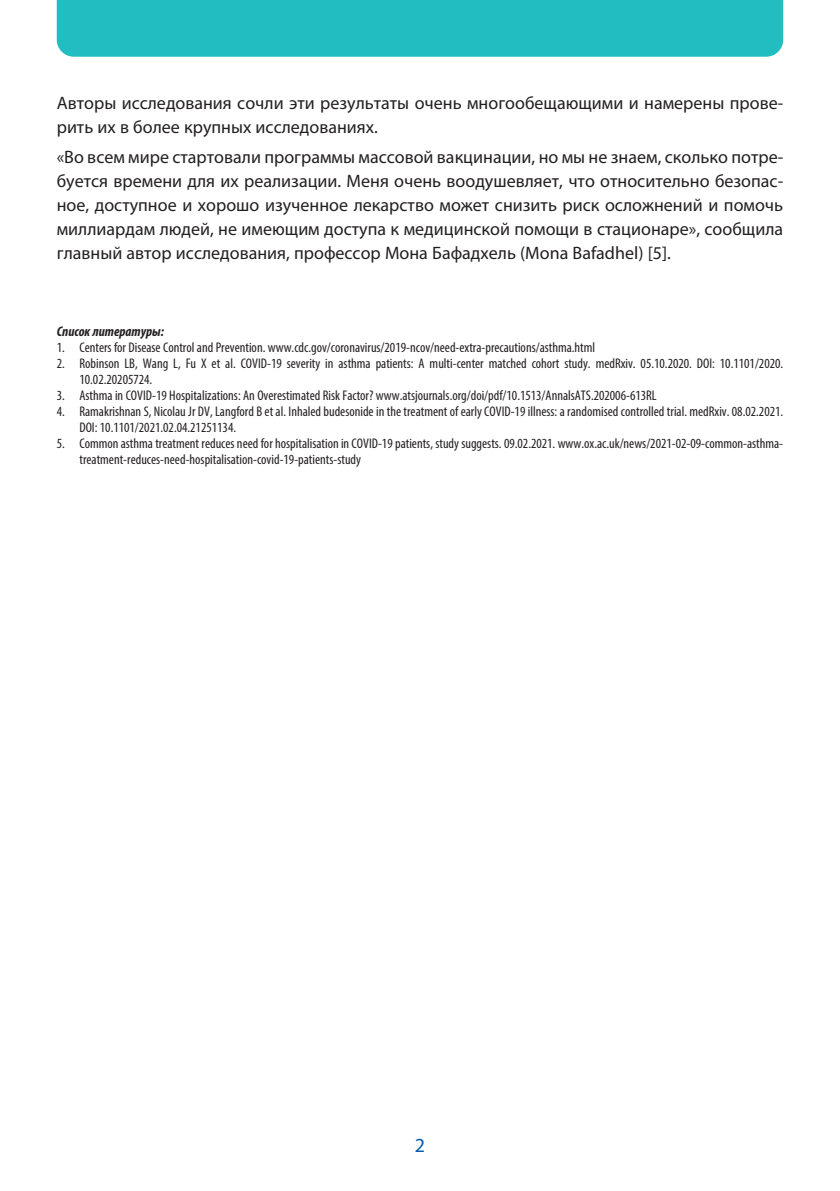
<style>
.page{position:relative;width:840px;height:1191px;background:#fff}
.page>*{position:absolute;margin:0;border:0;box-sizing:border-box;transform-origin:0 0}
.t1{font:20px "Myriad Pro";color:#015aaa}
.t2{font:18px/24px "Myriad Pro";color:#231f20}
.t3{font:condensed 14px/16px "Myriad Pro";color:#231f20}
.t4{font:italic 700 condensed 14px "Myriad Pro";color:#231f20}
</style>
<div class="page">
<div style="left:57px;top:0;width:725px;height:57px;background:#21bdc1"></div>
<p class="t2" style="left:57px;top:93px;width:727px">Авторы исследования сочли эти результаты очень многообещающими и намерены прове&shy;рить их в более крупных исследованиях.</p>
<p class="t2" style="left:57px;top:146px;width:727px;text-align:justify">«Во всем мире стартовали программы массовой вакцинации, но мы не знаем, сколько потре&shy;буется времени для их реализации. Меня очень воодушевляет, что относительно безопас&shy;ное, доступное и хорошо изученное лекарство может снизить риск осложнений и помочь миллиардам людей, не имеющим доступа к медицинской помощи в стационаре», сообщила главный автор исследования, профессор Мона Бафадхель (Mona Bafadhel) [5].</p>
<p class="t4" style="left:57px;top:327px;width:108px">Список литературы:</p>
<p class="t3" style="left:57px;top:341px;width:539px">1. Centers for Disease Control and Prevention. www.cdc.gov/coronavirus/2019-ncov/need-extra-precautions/asthma.html</p>
<p class="t3" style="left:79px;top:357px;width:704px;text-indent:-23px">2. Robinson LB, Wang L, Fu X et al. COVID-19 severity in asthma patients: A multi-center matched cohort study. medRxiv. 05.10.2020. DOI: 10.1101/2020.<br>10.02.20205724.</p>
<p class="t3" style="left:57px;top:389px;width:601px">3. Asthma in COVID-19 Hospitalizations: An Overestimated Risk Factor? www.atsjournals.org/doi/pdf/10.1513/AnnalsATS.202006-613RL</p>
<p class="t3" style="left:79px;top:405px;width:704px;text-indent:-23px">4. Ramakrishnan S, Nicolau Jr DV, Langford B et al. Inhaled budesonide in the treatment of early COVID-19 illness: a randomised controlled trial. medRxiv. 08.02.2021.<br>DOI: 10.1101/2021.02.04.21251134.</p>
<p class="t3" style="left:79px;top:437px;width:704px;text-indent:-23px">5. Common asthma treatment reduces need for hospitalisation in COVID-19 patients, study suggests. 09.02.2021. www.ox.ac.uk/news/2021-02-09-common-asthma&shy;treatment-reduces-need-hospitalisation-covid-19-patients-study</p>
<h1 class="t1" style="left:414px;top:1138px;width:12px">2</h1>
</div>
